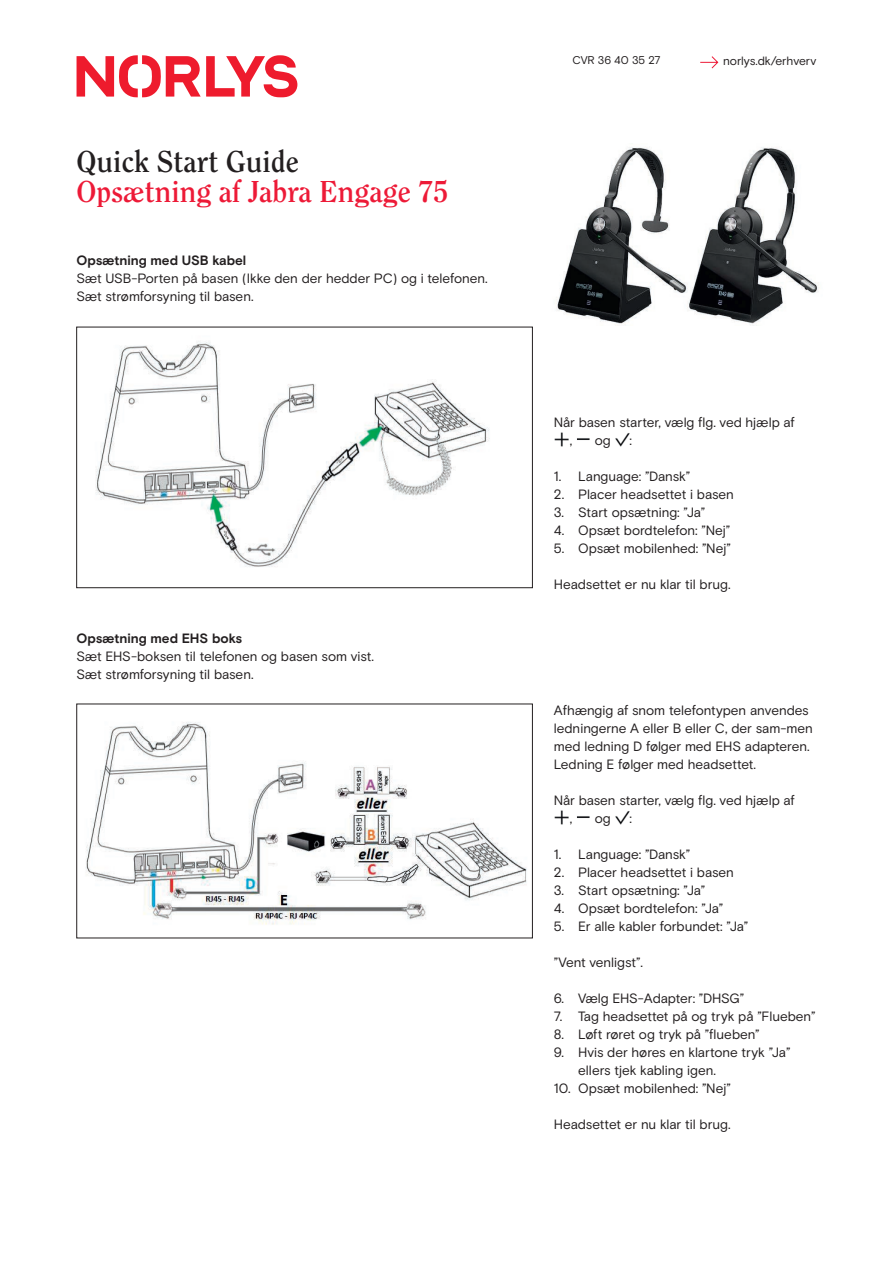
<style>
.page{position:relative;width:893px;height:1263px;background:#fff}
.page>*{position:absolute;margin:0;border:0;box-sizing:border-box;transform-origin:0 0}
.t1{font:700 30px "Clearface ITC Pro";color:#ed1a37}
.t2{font:700 30px "Clearface ITC Pro";color:#231f20}
.t3{font:13.5px/18px "Basis Grotesque Pro";letter-spacing:-.005em;color:#231f20}
.t4{font:700 13.5px "Basis Grotesque Pro";color:#231f20}
.t5{font:12px "Basis Grotesque Pro";color:#231f20}
.t6{font:11.25px "Basis Grotesque Pro";letter-spacing:-.005em;color:#231f20}
</style>
<div class="page">
<svg style="left:77px;top:55px;width:220px;height:42px"></svg>
<svg style="left:700px;top:56px;width:19px;height:13px"></svg>
<img style="left:554px;top:432px;width:15px;height:15px">
<img style="left:577px;top:438px;width:13px;height:2px">
<img style="left:615px;top:433px;width:15px;height:13px">
<img style="left:554px;top:810px;width:15px;height:15px">
<img style="left:577px;top:816px;width:13px;height:2px">
<img style="left:615px;top:811px;width:15px;height:13px">
<img style="left:96px;top:341px;width:394px;height:226px">
<div style="left:76px;top:327px;width:457px;height:261px;border:1px solid #231f20"></div>
<img style="left:86px;top:722px;width:441px;height:203px">
<img style="left:713px;top:147px;width:106px;height:179px">
<img style="left:556px;top:147px;width:157px;height:178px">
<p class="t2" style="left:76px;top:143px;width:224px">Quick Start Guide</p>
<p class="t1" style="left:76px;top:173px;width:373px">Opsætning af Jabra Engage 75</p>
<p class="t4" style="left:76px;top:252px;width:171px">Opsætning med USB kabel</p>
<p class="t3" style="left:76px;top:269px;width:413px">Sæt USB-Porten på basen (Ikke den der hedder PC) og i telefonen.<br>Sæt strømforsyning til basen.</p>
<p class="t4" style="left:76px;top:630px;width:167px">Opsætning med EHS boks</p>
<p class="t3" style="left:76px;top:647px;width:299px">Sæt EHS-boksen til telefonen og basen som vist.</p>
<p class="t3" style="left:76px;top:665px;width:179px">Sæt strømforsyning til basen.</p>
<p class="t6" style="left:573px;top:54px;width:89px">CVR 36 40 35 27</p>
<p class="t5" style="left:723px;top:54px;width:95px">norlys.dk/erhverv</p>
<p class="t3" style="left:570px;top:413px;width:227px;text-indent:-16px">Når basen starter, vælg flg. ved hjælp af ,</p>
<p class="t3" style="left:595px;top:431px;width:17px">og</p>
<p class="t3" style="left:630px;top:431px;width:4px">:</p>
<p class="t3" style="left:554px;top:467px;width:138px">1. Language: ”Dansk”</p>
<p class="t3" style="left:554px;top:485px;width:182px">2. Placer headsettet i basen</p>
<p class="t3" style="left:554px;top:503px;width:153px">3. Start opsætning: ”Ja”</p>
<p class="t3" style="left:554px;top:521px;width:178px">4. Opsæt bordtelefon: ”Nej”</p>
<p class="t3" style="left:554px;top:539px;width:178px">5. Opsæt mobilenhed: ”Nej”</p>
<p class="t3" style="left:554px;top:575px;width:178px">Headsettet er nu klar til brug.</p>
<p class="t3" style="left:554px;top:701px;width:260px">Afhængig af snom telefontypen anvendes ledningerne A eller B eller C, der sam-men med ledning D følger med EHS adapteren.<br>Ledning E følger med headsettet.</p>
<p class="t3" style="left:570px;top:791px;width:227px;text-indent:-16px">Når basen starter, vælg flg. ved hjælp af ,</p>
<p class="t3" style="left:595px;top:809px;width:17px">og</p>
<p class="t3" style="left:630px;top:809px;width:4px">:</p>
<p class="t3" style="left:554px;top:845px;width:138px">1. Language: ”Dansk”</p>
<p class="t3" style="left:554px;top:863px;width:182px">2. Placer headsettet i basen</p>
<p class="t3" style="left:554px;top:881px;width:153px">3. Start opsætning: ”Ja”</p>
<p class="t3" style="left:554px;top:899px;width:171px">4. Opsæt bordtelefon: ”Ja”</p>
<p class="t3" style="left:554px;top:917px;width:196px">5. Er alle kabler forbundet: ”Ja”</p>
<p class="t3" style="left:554px;top:953px;width:91px">”Vent venligst”.</p>
<p class="t3" style="left:554px;top:989px;width:192px">6. Vælg EHS-Adapter: ”DHSG”</p>
<p class="t3" style="left:554px;top:1007px;width:263px">7. Tag headsettet på og tryk på ”Flueben”</p>
<p class="t3" style="left:554px;top:1025px;width:207px">8. Løft røret og tryk på ”flueben”</p>
<p class="t3" style="left:578px;top:1043px;width:214px;text-indent:-24px">9. Hvis der høres en klartone tryk ”Ja” ellers tjek kabling igen.</p>
<p class="t3" style="left:554px;top:1079px;width:178px">10. Opsæt mobilenhed: ”Nej”</p>
<p class="t3" style="left:554px;top:1115px;width:178px">Headsettet er nu klar til brug.</p>
</div>
